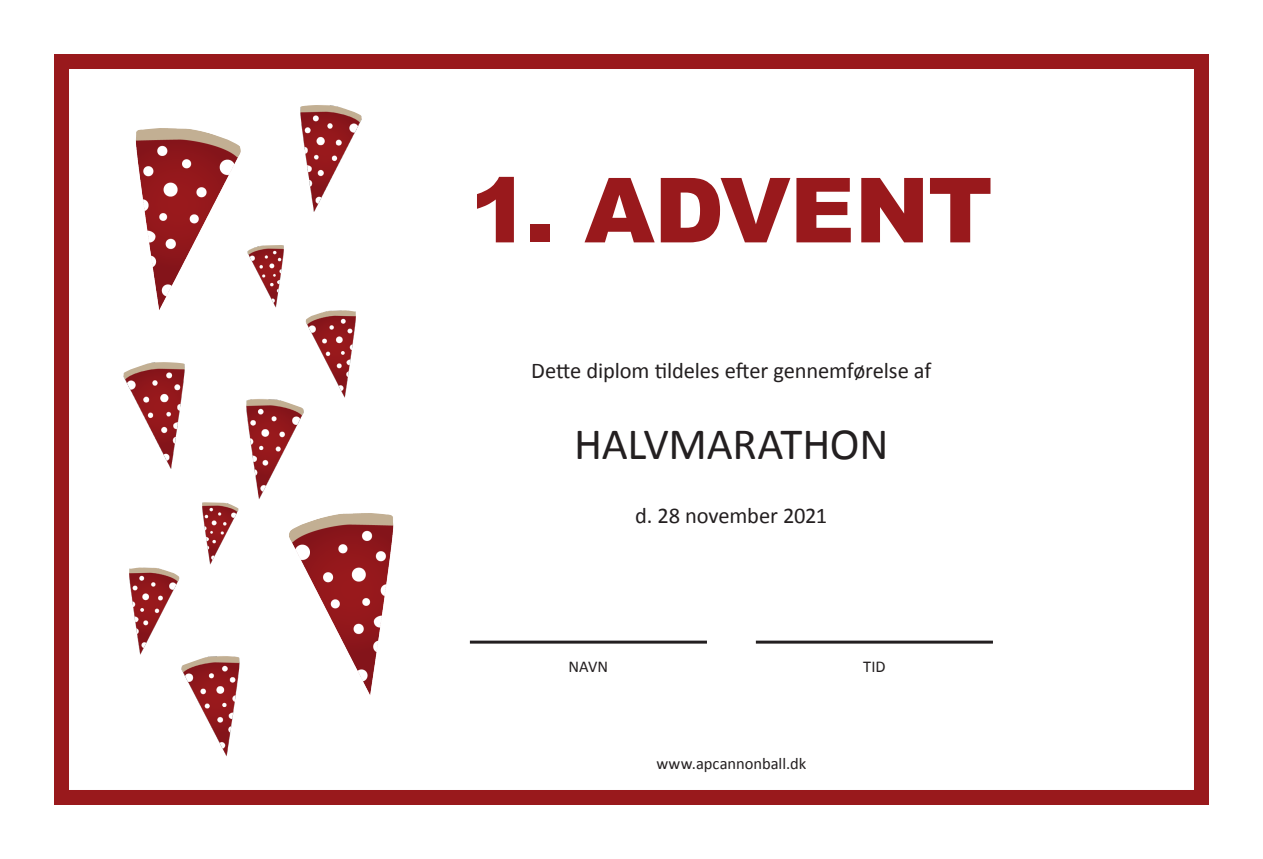
<style>
.page{position:relative;width:1263px;height:859px;background:#fff}
.page>*{position:absolute;margin:0;border:0;box-sizing:border-box;transform-origin:0 0}
.t1{font:900 90px "Arial";letter-spacing:-.005em;color:#99191c}
.t2{font:45px "Calibri";letter-spacing:-.01em;color:#231f20}
.t3{font:22.5px "Calibri";letter-spacing:-.01em;color:#231f20}
.t4{font:16.5px "Calibri";color:#231f20}
</style>
<div class="page">
<div style="left:54px;top:54px;width:1155px;height:751px;border:15px solid #99191c"></div>
<img style="left:246px;top:399px;width:58px;height:100px">
<img style="left:181px;top:656px;width:59px;height:101px">
<img style="left:295px;top:310px;width:61px;height:90px">
<img style="left:129px;top:567px;width:61px;height:90px">
<img style="left:300px;top:105px;width:62px;height:107px">
<img style="left:123px;top:362px;width:62px;height:107px">
<img style="left:264px;top:245px;width:20px;height:63px">
<img style="left:202px;top:502px;width:37px;height:63px">
<img style="left:135px;top:128px;width:129px;height:182px">
<img style="left:289px;top:513px;width:105px;height:182px">
<hr style="left:470px;top:641px;width:237px;height:3px;background:#231f20">
<hr style="left:756px;top:641px;width:237px;height:3px;background:#231f20">
<h1 class="t1" style="left:470px;top:145px;width:525px">1. ADVENT</h1>
<p class="t3" style="left:531px;top:355px;width:402px">Dette diplom tildeles efter gennemførelse af</p>
<h2 class="t2" style="left:574px;top:413px;width:316px">HALVMARATHON</h2>
<p class="t3" style="left:635px;top:500px;width:194px">d. 28 november 2021</p>
<p class="t4" style="left:569px;top:655px;width:41px">NAVN</p>
<p class="t4" style="left:863px;top:655px;width:24px">TID</p>
<p class="t4" style="left:656px;top:752px;width:151px">www.apcannonball.dk</p>
</div>
